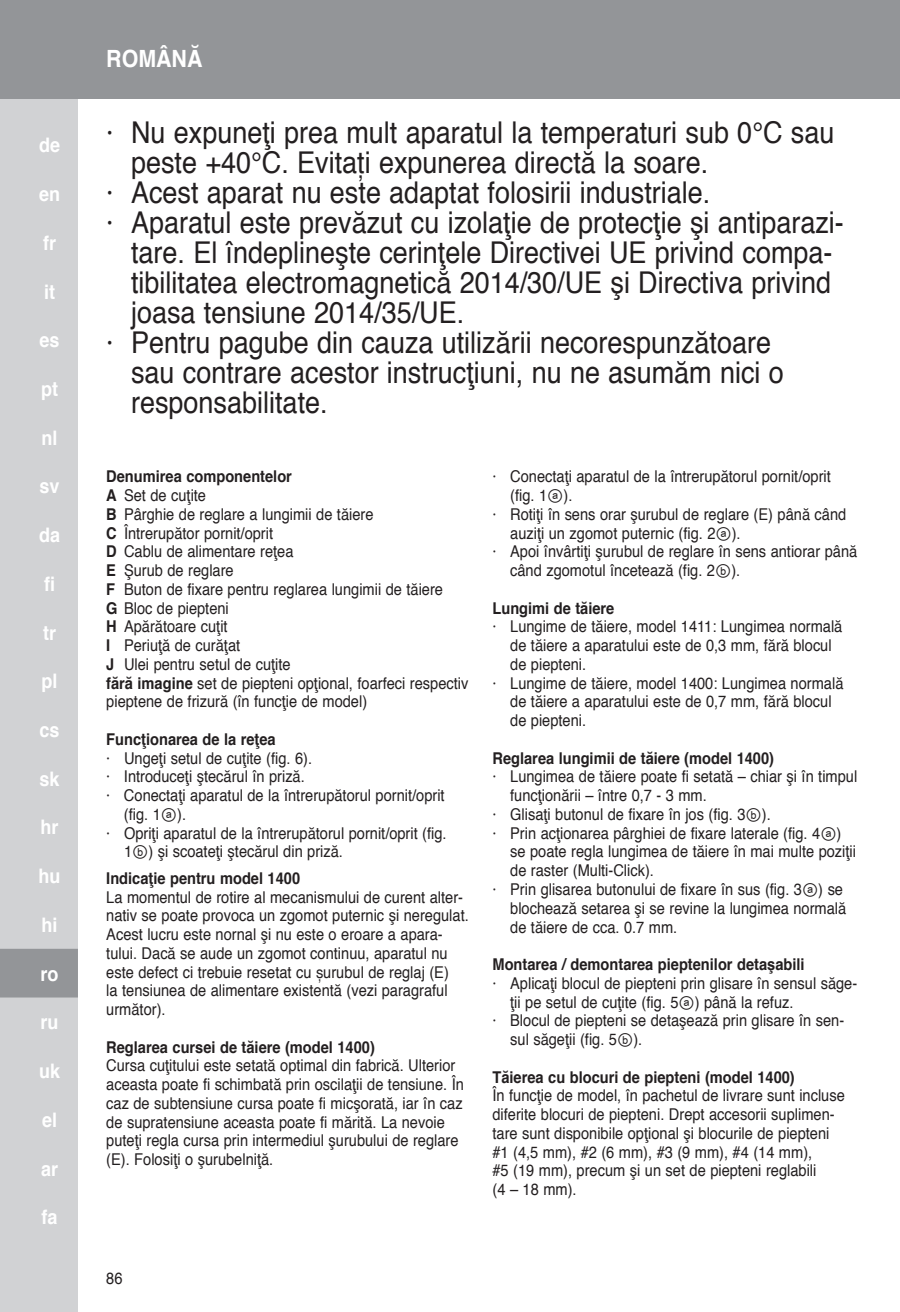
<style>
.page{position:relative;width:900px;height:1312px;background:#fff}
.page>*{position:absolute;margin:0;border:0;box-sizing:border-box;transform-origin:0 0}
.t1{font:30px "Helvetica";color:#231f20;scale:.9 1}
.t2{font:700 23.75px "Helvetica";color:#fff;scale:.9 1}
.t3{font:700 20px "Helvetica";color:#fff;scale:.9 1}
.t4{font:16.25px/18.8px "Helvetica";color:#231f20;scale:.9 1}
.t5{font:700 16.25px "Helvetica";color:#231f20;scale:.9 1}
.s1{font-weight:700}
.s2{font-family:"Arial Unicode MS"}
</style>
<div class="page">
<div style="left:0;top:0;width:78px;height:1311px;background:#d1d2d4"></div>
<div style="left:0;top:0;width:900px;height:99px;background:#939598"></div>
<div style="left:0;top:948px;width:78px;height:49px;background:#939598"></div>
<p class="t3" style="left:39px;top:129px;width:25px">de</p>
<p class="t3" style="left:39px;top:178px;width:25px">en</p>
<p class="t3" style="left:43px;top:226px;width:16px">fr</p>
<p class="t3" style="left:44px;top:275px;width:14px">it</p>
<p class="t3" style="left:40px;top:324px;width:24px">es</p>
<p class="t3" style="left:41px;top:373px;width:20px">pt</p>
<p class="t3" style="left:42px;top:421px;width:19px">nl</p>
<p class="t3" style="left:40px;top:470px;width:24px">sv</p>
<p class="t3" style="left:39px;top:519px;width:25px">da</p>
<p class="t3" style="left:44px;top:567px;width:14px">fi</p>
<p class="t3" style="left:43px;top:616px;width:16px">tr</p>
<p class="t3" style="left:42px;top:665px;width:19px">pl</p>
<p class="t3" style="left:40px;top:713px;width:24px">cs</p>
<p class="t3" style="left:40px;top:762px;width:24px">sk</p>
<p class="t3" style="left:41px;top:811px;width:22px">hr</p>
<p class="t3" style="left:39px;top:859px;width:26px">hu</p>
<p class="t3" style="left:42px;top:908px;width:19px">hi</p>
<p class="t3" style="left:41px;top:957px;width:22px">ro</p>
<p class="t3" style="left:41px;top:1005px;width:22px">ru</p>
<p class="t3" style="left:39px;top:1054px;width:25px">uk</p>
<p class="t3" style="left:42px;top:1103px;width:18px">el</p>
<p class="t3" style="left:41px;top:1151px;width:20px">ar</p>
<p class="t3" style="left:42px;top:1200px;width:19px">fa</p>
<h2 class="t2" style="left:106px;top:40px;width:108px">ROMÂNĂ</h2>
<h1 class="t1" style="left:106px;top:109px;width:811px">· Nu expuneţi prea mult aparatul la temperaturi sub 0°C sau</h1>
<h1 class="t1" style="left:131px;top:139px;width:643px">peste +40°C. Evitați expunerea directă la soare.</h1>
<h1 class="t1" style="left:106px;top:169px;width:673px">· Acest aparat nu este adaptat folosirii industriale.</h1>
<h1 class="t1" style="left:106px;top:199px;width:821px">· Aparatul este prevăzut cu izolaţie de protecţie şi antiparazi-</h1>
<h1 class="t1" style="left:131px;top:229px;width:781px">tare. El îndeplineşte cerinţele Directivei UE privind compa-</h1>
<h1 class="t1" style="left:131px;top:259px;width:779px">tibilitatea electromagnetică 2014/30/UE şi Directiva privind</h1>
<h1 class="t1" style="left:131px;top:289px;width:372px">joasa tensiune 2014/35/UE.</h1>
<h1 class="t1" style="left:106px;top:319px;width:740px">· Pentru pagube din cauza utilizării necorespunzătoare</h1>
<h1 class="t1" style="left:131px;top:349px;width:727px">sau contrare acestor instrucţiuni, nu ne asumăm nici o</h1>
<h1 class="t1" style="left:131px;top:379px;width:220px">responsabilitate.</h1>
<p class="t4" style="left:106px;top:467px;width:404px"><span class="s1">Denumirea componentelor<br>A</span> Set de cuţite<br><span class="s1">B</span> Pârghie de reglare a lungimii de tăiere<br><span class="s1">C</span> Întrerupător pornit/oprit<br><span class="s1">D</span> Cablu de alimentare reţea<br><span class="s1">E</span> Şurub de reglare<br><span class="s1">F</span> Buton de fixare pentru reglarea lungimii de tăiere<br><span class="s1">G</span> Bloc de piepteni<br><span class="s1">H</span> Apărătoare cuţit<br><span class="s1">I</span> Periuţă de curăţat<br><span class="s1">J</span> Ulei pentru setul de cuţite<br><span class="s1">fără imagine</span> set de piepteni opţional, foarfeci respectiv pieptene de frizură (în funcţie de model)</p>
<p class="t5" style="left:106px;top:726px;width:190px">Funcţionarea de la reţea</p>
<p class="t4" style="left:106px;top:749px;width:230px">· Ungeţi setul de cuţite (fig. 6).</p>
<p class="t4" style="left:106px;top:767px;width:222px">· Introduceţi ştecărul în priză.</p>
<p class="t4" style="left:106px;top:786px;width:377px">· Conectaţi aparatul de la întrerupătorul pornit/oprit</p>
<p class="t4" style="left:124px;top:805px;width:71px">(fig. 1<span class="s2">ⓐ</span>).</p>
<p class="t4" style="left:106px;top:824px;width:380px">· Opriţi aparatul de la întrerupătorul pornit/oprit (fig.</p>
<p class="t4" style="left:124px;top:842px;width:245px">1<span class="s2">ⓑ</span>) şi scoateţi ştecărul din priză.</p>
<p class="t5" style="left:106px;top:864px;width:217px">Indicaţie pentru model 1400</p>
<p class="t4" style="left:106px;top:887px;width:404px">La momentul de rotire al mecanismului de curent alter&shy;nativ se poate provoca un zgomot puternic şi neregulat.<br>Acest lucru este nornal şi nu este o eroare a apara&shy;tului. Dacă se aude un zgomot continuu, aparatul nu este defect ci trebuie resetat cu șurubul de reglaj (E)<br>la tensiunea de alimentare existentă (vezi paragraful următor).</p>
<p class="t5" style="left:106px;top:1033px;width:300px">Reglarea cursei de tăiere (model 1400)</p>
<p class="t4" style="left:106px;top:1056px;width:399px">Cursa cuţitului este setată optimal din fabrică. Ulterior aceasta poate fi schimbată prin oscilaţii de tensiune. În caz de subtensiune cursa poate fi micşorată, iar în caz de supratensiune aceasta poate fi mărită. La nevoie puteţi regla cursa prin intermediul şurubului de reglare (E). Folosiţi o şurubelniţă.</p>
<p class="t4" style="left:493px;top:467px;width:377px">· Conectaţi aparatul de la întrerupătorul pornit/oprit</p>
<p class="t4" style="left:510px;top:486px;width:71px">(fig. 1<span class="s2">ⓐ</span>).</p>
<p class="t4" style="left:493px;top:505px;width:395px">· Rotiţi în sens orar şurubul de reglare (E) până când</p>
<p class="t4" style="left:510px;top:524px;width:258px">auziţi un zgomot puternic (fig. 2<span class="s2">ⓐ</span>).</p>
<p class="t4" style="left:493px;top:542px;width:407px">· Apoi învârtiţi şurubul de reglare în sens antiorar până</p>
<p class="t4" style="left:510px;top:561px;width:257px">când zgomotul încetează (fig. 2<span class="s2">ⓑ</span>).</p>
<p class="t5" style="left:493px;top:594px;width:137px">Lungimi de tăiere</p>
<p class="t4" style="left:493px;top:617px;width:390px">· Lungime de tăiere, model 1411: Lungimea normală</p>
<p class="t4" style="left:510px;top:636px;width:359px">de tăiere a aparatului este de 0,3 mm, fără blocul</p>
<p class="t4" style="left:510px;top:655px;width:86px">de piepteni.</p>
<p class="t4" style="left:492px;top:674px;width:391px">· Lungime de tăiere, model 1400: Lungimea normală</p>
<p class="t4" style="left:510px;top:692px;width:359px">de tăiere a aparatului este de 0,7 mm, fără blocul</p>
<p class="t4" style="left:510px;top:711px;width:86px">de piepteni.</p>
<p class="t5" style="left:492px;top:744px;width:314px">Reglarea lungimii de tăiere (model 1400)</p>
<p class="t4" style="left:492px;top:767px;width:407px">· Lungimea de tăiere poate fi setată – chiar şi în timpul</p>
<p class="t4" style="left:510px;top:786px;width:220px">funcţionării – între 0,7 - 3 mm.</p>
<p class="t4" style="left:492px;top:805px;width:311px">· Glisaţi butonul de fixare în jos (fig. 3<span class="s2">ⓑ</span>).</p>
<p class="t4" style="left:493px;top:824px;width:389px">· Prin acţionarea pârghiei de fixare laterale (fig. 4<span class="s2">ⓐ</span>)</p>
<p class="t4" style="left:510px;top:842px;width:386px">se poate regla lungimea de tăiere în mai multe poziţii</p>
<p class="t4" style="left:510px;top:861px;width:161px">de raster (Multi-Click).</p>
<p class="t4" style="left:493px;top:880px;width:391px">· Prin glisarea butonului de fixare în sus (fig. 3<span class="s2">ⓐ</span>) se</p>
<p class="t4" style="left:510px;top:899px;width:375px">blochează setarea şi se revine la lungimea normală</p>
<p class="t4" style="left:510px;top:917px;width:187px">de tăiere de cca. 0.7 mm.</p>
<p class="t5" style="left:493px;top:951px;width:348px">Montarea / demontarea pieptenilor detaşabili</p>
<p class="t4" style="left:493px;top:974px;width:407px">· Aplicaţi blocul de piepteni prin glisare în sensul săge-</p>
<p class="t4" style="left:510px;top:992px;width:316px">ţii pe setul de cuţite (fig. 5<span class="s2">ⓐ</span>) până la refuz.</p>
<p class="t4" style="left:493px;top:1011px;width:392px">· Blocul de piepteni se detaşează prin glisare în sen-</p>
<p class="t4" style="left:510px;top:1030px;width:148px">sul săgeţii (fig. 5<span class="s2">ⓑ</span>).</p>
<p class="t5" style="left:493px;top:1063px;width:337px">Tăierea cu blocuri de piepteni (model 1400)</p>
<p class="t4" style="left:493px;top:1086px;width:393px">În funcţie de model, în pachetul de livrare sunt incluse diferite blocuri de piepteni. Drept accesorii suplimen&shy;tare sunt disponibile opţional şi blocurile de piepteni #1 (4,5 mm), #2 (6 mm), #3 (9 mm), #4 (14 mm),<br>#5 (19 mm), precum şi un set de piepteni reglabili<br>(4 – 18 mm).</p>
<p class="t4" style="left:106px;top:1268px;width:20px">86</p>
</div>
